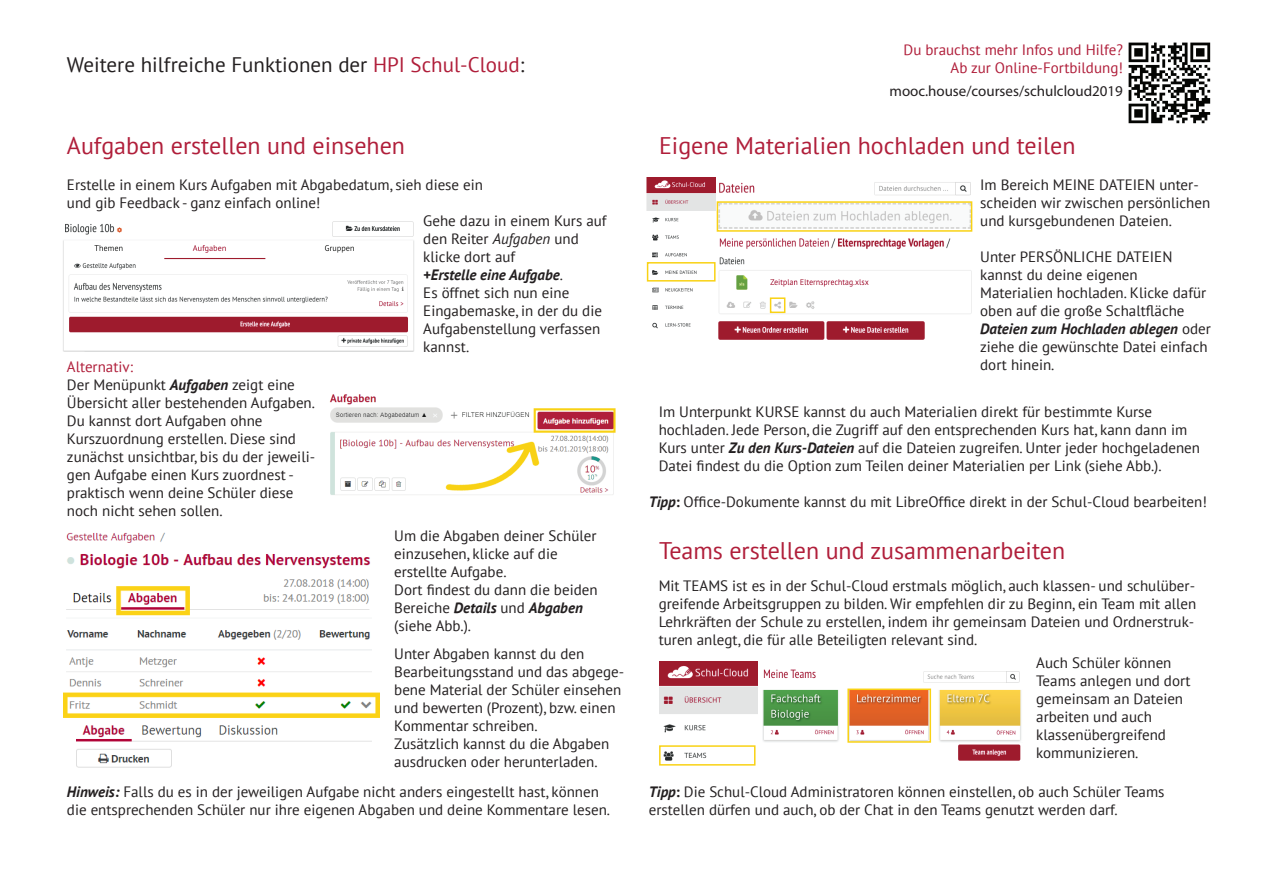
<style>
.page{position:relative;width:1263px;height:893px;background:#fff}
.page>*{position:absolute;margin:0;border:0;box-sizing:border-box;transform-origin:0 0}
.t1{font:24px "PT Sans";color:#b01e3a}
.t2{font:21px "PT Sans";color:#231f20}
.t3{font:15px/18px "PT Sans";color:#231f20}
.t4{font:15px/18px "PT Sans";color:#b01e3a;text-align:right}
.t5{font:15px "Myriad Pro";color:#231f20}
.s1{color:#b01e3a}
.s2{font-weight:700;font-style:italic}
.s3{font-style:italic}
.s4{font-weight:700}
</style>
<div class="page">
<img style="left:329px;top:394px;width:287px;height:101px">
<img style="left:1128px;top:42px;width:83px;height:82px">
<img style="left:718px;top:182px;width:255px;height:158px">
<img style="left:646px;top:178px;width:70px;height:151px">
<div style="left:647px;top:262px;width:68px;height:20px;border:2px solid #f9d214"></div>
<div style="left:717px;top:201px;width:255px;height:31px;border:2px solid #f9d214"></div>
<div style="left:770px;top:297px;width:15px;height:16px;border:2px solid #f9d214"></div>
<img style="left:63px;top:222px;width:351px;height:130px">
<img style="left:763px;top:669px;width:258px;height:92px">
<img style="left:660px;top:662px;width:97px;height:104px">
<div style="left:659px;top:745px;width:96px;height:21px;border:2px solid #f9d214"></div>
<div style="left:847px;top:688px;width:84px;height:55px;border:2px solid #f9d214"></div>
<img style="left:64px;top:532px;width:316px;height:236px">
<h2 class="t2" style="left:67px;top:51px;width:459px">Weitere hilfreiche Funktionen der <span class="s1">HPI Schul-Cloud</span>:</h2>
<h1 class="t1" style="left:67px;top:130px;width:339px">Aufgaben erstellen und einsehen</h1>
<p class="t3" style="left:67px;top:175px;width:418px">Erstelle in einem Kurs Aufgaben mit Abgabedatum, sieh diese ein und gib Feedback - ganz einfach online!</p>
<p class="t3" style="left:67px;top:357px;width:250px"><span class="s1">Alternativ:<br></span>Der Menüpunkt <span class="s2">Aufgaben</span> zeigt eine<br>Übersicht aller bestehenden Aufgaben.<br>Du kannst dort Aufgaben ohne<br>Kurszuordnung erstellen. Diese sind zunächst unsichtbar, bis du der jeweili&shy;gen Aufgabe einen Kurs zuordnest - praktisch wenn deine Schüler diese noch nicht sehen sollen.</p>
<p class="t3" style="left:423px;top:212px;width:185px">Gehe dazu in einem Kurs auf den Reiter <span class="s3">Aufgaben</span> und klicke dort auf<br><span class="s2">+Erstelle eine Aufgabe</span>.<br>Es öffnet sich nun eine<br>Eingabemaske, in der du die<br>Aufgabenstellung verfassen kannst.</p>
<p class="t3" style="left:394px;top:526px;width:205px">Um die Abgaben deiner Schüler einzusehen, klicke auf die erstellte Aufgabe.<br>Dort findest du dann die beiden<br>Bereiche <span class="s2">Details</span> und <span class="s2">Abgaben </span>(siehe Abb.).</p>
<p class="t3" style="left:394px;top:645px;width:231px">Unter Abgaben kannst du den<br>Bearbeitungsstand und das abgege&shy;bene Material der Schüler einsehen und bewerten (Prozent), bzw. einen<br>Kommentar schreiben.<br>Zusätzlich kannst du die Abgaben ausdrucken oder herunterladen.</p>
<p class="t3" style="left:67px;top:783px;width:545px"><span class="s2">Hinweis:</span> Falls du es in der jeweiligen Aufgabe nicht anders eingestellt hast, können die entsprechenden Schüler nur ihre eigenen Abgaben und deine Kommentare lesen.</p>
<p class="t4" style="left:904px;top:40px;width:221px">Du brauchst mehr Infos und Hilfe?<br>Ab zur Online-Fortbildung!</p>
<p class="t5" style="left:889px;top:81px;width:235px">mooc.house/courses/schulcloud2019</p>
<h1 class="t1" style="left:659px;top:130px;width:418px">Eigene Materialien hochladen und teilen</h1>
<p class="t3" style="left:980px;top:175px;width:231px">Im Bereich MEINE DATEIEN unter&shy;scheiden wir zwischen persönlichen und kursgebundenen Dateien.</p>
<p class="t3" style="left:980px;top:247px;width:232px">Unter PERSÖNLICHE DATEIEN kannst du deine eigenen<br>Materialien hochladen. Klicke dafür oben auf die große Schaltfläche<br><span class="s2">Dateien zum Hochladen ablegen</span> oder ziehe die gewünschte Datei einfach dort hinein.</p>
<p class="t3" style="left:659px;top:403px;width:543px">Im Unterpunkt KURSE kannst du auch Materialien direkt für bestimmte Kurse hochladen. Jede Person, die Zugriff auf den entsprechenden Kurs hat, kann dann im Kurs unter <span class="s2">Zu den Kurs-Dateien</span> auf die Dateien zugreifen. Unter jeder hochgeladenen Datei findest du die Option zum Teilen deiner Materialien per Link (siehe Abb.).</p>
<p class="t3" style="left:649px;top:492px;width:560px"><span class="s2">Tipp</span><span class="s4">:</span> Office-Dokumente kannst du mit LibreOffice direkt in der Schul-Cloud bearbeiten!</p>
<h1 class="t1" style="left:659px;top:535px;width:408px">Teams erstellen und zusammenarbeiten</h1>
<p class="t3" style="left:659px;top:576px;width:539px">Mit TEAMS ist es in der Schul-Cloud erstmals möglich, auch klassen- und schulüber&shy;greifende Arbeitsgruppen zu bilden. Wir empfehlen dir zu Beginn, ein Team mit allen Lehrkräften der Schule zu erstellen, indem ihr gemeinsam Dateien und Ordnerstruk&shy;turen anlegt, die für alle Beteiligten relevant sind.</p>
<p class="t3" style="left:1036px;top:653px;width:156px">Auch Schüler können<br>Teams anlegen und dort gemeinsam an Dateien arbeiten und auch klassenübergreifend kommunizieren.</p>
<p class="t3" style="left:649px;top:783px;width:517px"><span class="s2">Tipp</span><span class="s4">:</span> Die Schul-Cloud Administratoren können einstellen, ob auch Schüler Teams erstellen dürfen und auch, ob der Chat in den Teams genutzt werden darf.</p>
</div>
